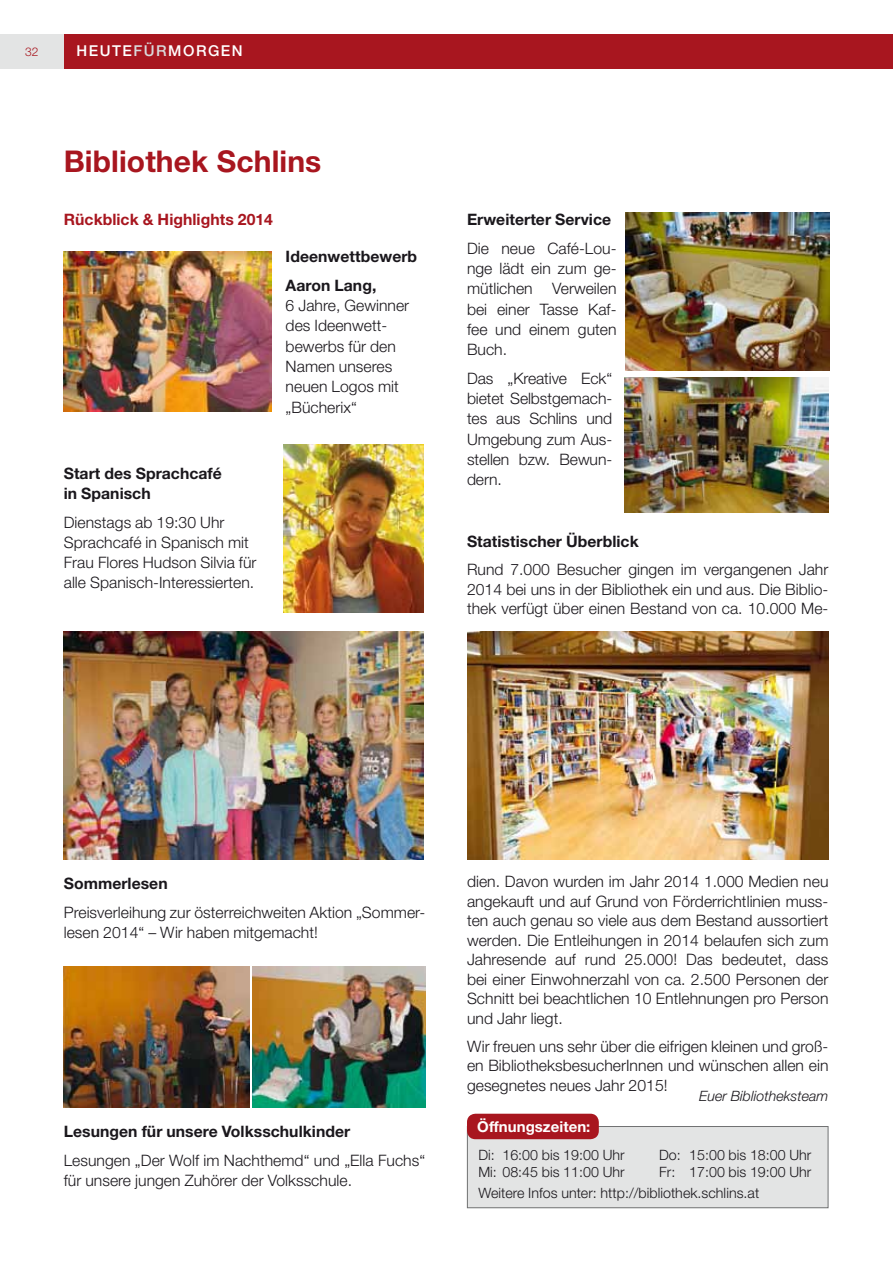
<style>
.page{position:relative;width:893px;height:1263px;background:#fff}
.page>*{position:absolute;margin:0;border:0;box-sizing:border-box;transform-origin:0 0}
.t1{font:700 30px "Helvetica Neue LT";letter-spacing:.005em;color:#a8161f}
.t2{font:300 15.75px/20.2px "Helvetica Neue LT";letter-spacing:.005em;color:#1a171c;text-align:justify}
.t3{font:700 15.75px/28.8px "Helvetica Neue LT";letter-spacing:.005em;color:#1a171c}
.t4{font:700 15.75px "Helvetica Neue LT";letter-spacing:.005em;color:#a8161f}
.t5{font:700 15px "Helvetica Neue LT";letter-spacing:.005em;color:#fff}
.t6{font:500 15px "Helvetica Neue LT";letter-spacing:.1em;color:#fff}
.t7{font:300 14.25px/16.5px "Helvetica Neue LT";letter-spacing:.005em;color:#1a171c}
.t8{font:italic 300 14.25px "Helvetica Neue LT";letter-spacing:.005em;color:#1a171c}
.t9{font:300 12px "Helvetica Neue LT";color:#a8161f}
.s1{color:#d9dadb}
</style>
<div class="page">
<div style="left:64px;top:34px;width:829px;height:34px;background:#a8161f"></div>
<div style="left:0;top:34px;width:64px;height:34px;background:#e3e4e4"></div>
<img style="left:467px;top:631px;width:362px;height:228px">
<img style="left:625px;top:213px;width:204px;height:157px">
<img style="left:283px;top:445px;width:140px;height:167px">
<img style="left:64px;top:252px;width:208px;height:160px">
<img style="left:625px;top:378px;width:203px;height:134px">
<img style="left:64px;top:967px;width:186px;height:141px">
<img style="left:253px;top:967px;width:172px;height:141px">
<img style="left:64px;top:631px;width:359px;height:228px">
<div style="left:467px;top:1126px;width:362px;height:82px;background:#e3e4e4"></div>
<div style="left:467px;top:1114px;width:132px;height:25px;background:#a8161f;border-radius:9px"></div>
<p class="t9" style="left:25px;top:45px;width:15px">32</p>
<p class="t6" style="left:77px;top:42px;width:168px">HEUTE<span class="s1">FÜR</span>MORGEN</p>
<h1 class="t1" style="left:64px;top:143px;width:259px">Bibliothek Schlins</h1>
<p class="t4" style="left:64px;top:210px;width:211px">Rückblick &amp; Highlights 2014</p>
<p class="t3" style="left:286px;top:242px;width:133px">Ideenwettbewerb<br>Aaron Lang,</p>
<p class="t2" style="left:286px;top:295px;width:125px;text-align:left">6 Jahre, Gewinner des Ideenwett&shy;bewerbs für den<br>Namen unseres neuen Logos mit „Bücherix“</p>
<p class="t3" style="left:64px;top:462px;width:160px;line-height:20.2px">Start des Sprachcafé in Spanisch</p>
<p class="t2" style="left:64px;top:511px;width:194px;text-align:left">Dienstags ab 19:30 Uhr<br>Sprachcafé in Spanisch mit<br>Frau Flores Hudson Silvia für alle Spanisch-Interessierten.</p>
<p class="t3" style="left:467px;top:205px;width:146px">Erweiterter Service</p>
<p class="t2" style="left:467px;top:238px;width:151px">Die neue Café-Lou&shy;nge lädt ein zum ge&shy;mütlichen Verweilen bei einer Tasse Kaf&shy;fee und einem guten Buch.</p>
<p class="t2" style="left:467px;top:368px;width:147px">Das „Kreative Eck“ bietet Selbstgemach&shy;tes aus Schlins und Umgebung zum Aus&shy;stellen bzw. Bewun&shy;dern.</p>
<p class="t3" style="left:467px;top:527px;width:173px">Statistischer Überblick</p>
<p class="t2" style="left:467px;top:559px;width:363px;line-height:19.5px">Rund 7.000 Besucher gingen im vergangenen Jahr 2014 bei uns in der Bibliothek ein und aus. Die Biblio&shy;thek verfügt über einen Bestand von ca. 10.000 Me-</p>
<p class="t3" style="left:64px;top:868px;width:105px">Sommerlesen</p>
<p class="t2" style="left:64px;top:901px;width:363px">Preisverleihung zur österreichweiten Aktion „Sommer&shy;lesen 2014“ – Wir haben mitgemacht!</p>
<p class="t3" style="left:64px;top:1117px;width:288px">Lesungen für unsere Volksschulkinder</p>
<p class="t2" style="left:64px;top:1150px;width:363px">Lesungen „Der Wolf im Nachthemd“ und „Ella Fuchs“ für unsere jungen Zuhörer der Volksschule.</p>
<p class="t2" style="left:467px;top:871px;width:363px;line-height:19.5px">dien. Davon wurden im Jahr 2014 1.000 Medien neu angekauft und auf Grund von Förderrichtlinien muss&shy;ten auch genau so viele aus dem Bestand aussortiert werden. Die Entleihungen in 2014 belaufen sich zum Jahresende auf rund 25.000! Das bedeutet, dass bei einer Einwohnerzahl von ca. 2.500 Personen der Schnitt bei beachtlichen 10 Entlehnungen pro Person und Jahr liegt.</p>
<p class="t2" style="left:467px;top:1036px;width:363px;line-height:19.5px">Wir freuen uns sehr über die eifrigen kleinen und groß&shy;en BibliotheksbesucherInnen und wünschen allen ein gesegnetes neues Jahr 2015!</p>
<p class="t8" style="left:699px;top:1087px;width:131px">Euer Bibliotheksteam</p>
<p class="t5" style="left:477px;top:1117px;width:115px">Öffnungszeiten:</p>
<p class="t7" style="left:478px;top:1147px;width:148px">Di: 16:00 bis 19:00 Uhr<br>Mi: 08:45 bis 11:00 Uhr</p>
<p class="t7" style="left:478px;top:1184px;width:282px">Weitere Infos unter: http://bibliothek.schlins.at</p>
<p class="t7" style="left:659px;top:1147px;width:154px">Do: 15:00 bis 18:00 Uhr<br>Fr: 17:00 bis 19:00 Uhr</p>
</div>
